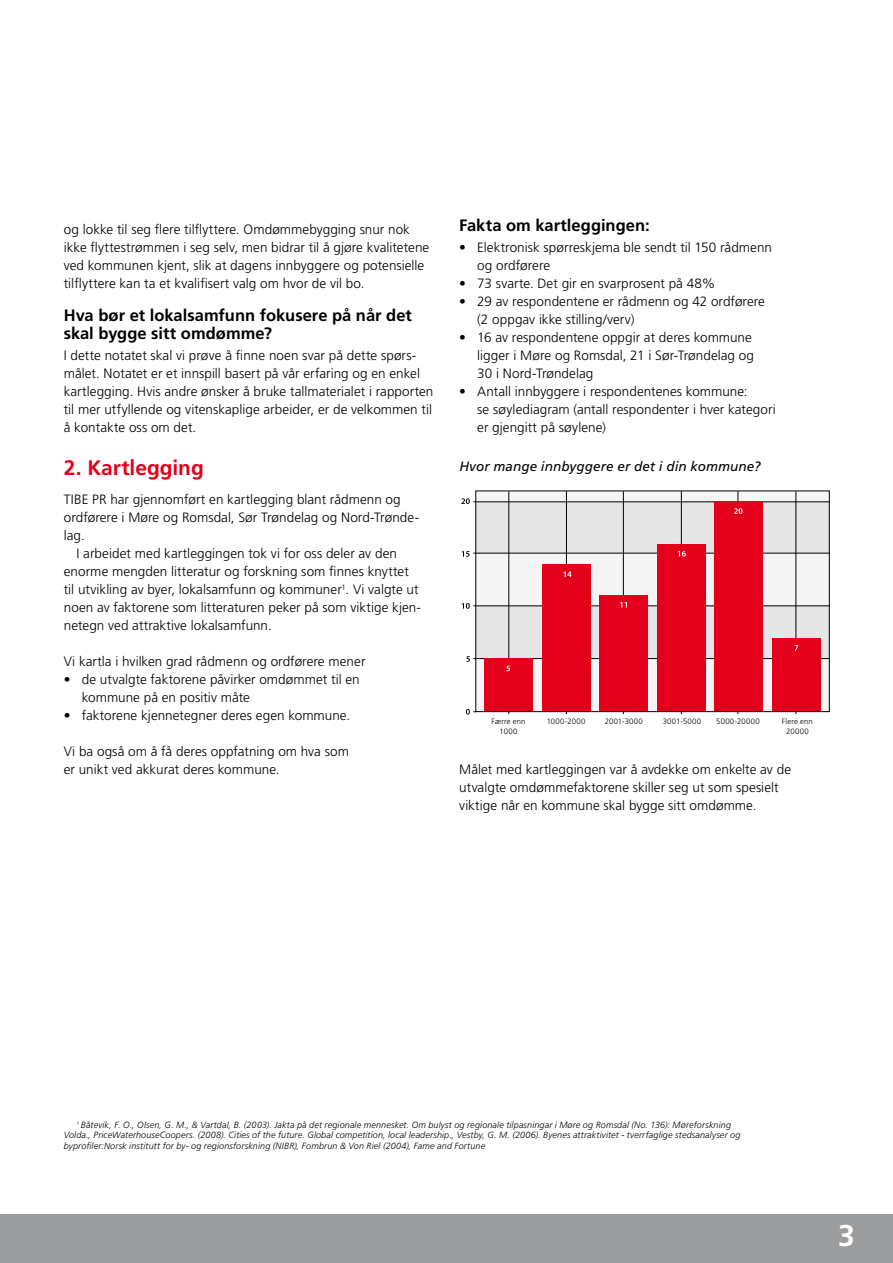
<style>
.page{position:relative;width:893px;height:1263px;background:#fff}
.page>*{position:absolute;margin:0;border:0;box-sizing:border-box;transform-origin:0 0}
.t1{font:700 30px "Frutiger";color:#fff}
.t2{font:700 21px "Frutiger";color:#e2001a}
.t3{font:700 16.5px/18px "Frutiger";color:#000}
.t4{font:300 13.5px/18px "Frutiger";letter-spacing:.005em;color:#000}
.t5{font:italic 13.5px "Frutiger";letter-spacing:.005em;color:#000}
.t6{font:italic 300 9px/10.8px "Frutiger";letter-spacing:.015em;color:#000}
.t7{font:300 7.8px/9.3px "Frutiger";letter-spacing:.02em;color:#000;text-align:center}
.t8{font:300 7.8px "Frutiger";letter-spacing:.045em;color:#000}
</style>
<div class="page">
<div style="left:0;top:1214px;width:893px;height:49px;background:#9c9d9f"></div>
<div style="left:476px;top:491px;width:353px;height:221px;background:#e6e6e6"></div>
<div style="left:476px;top:553px;width:353px;height:52px;background:#f5f5f5"></div>
<svg style="left:477px;top:659px;width:350px;height:51px;fill:#f5f5f5"></svg>
<div style="left:476px;top:491px;width:353px;height:11px;background:#f5f5f5"></div>
<svg style="left:461px;top:498px;width:9px;height:6px"></svg>
<svg style="left:462px;top:551px;width:8px;height:6px"></svg>
<svg style="left:462px;top:603px;width:8px;height:6px"></svg>
<svg style="left:466px;top:656px;width:4px;height:6px"></svg>
<hr style="left:473px;top:502px;width:357px;height:1px;background:#000">
<hr style="left:473px;top:553px;width:357px;height:1px;background:#000">
<hr style="left:473px;top:606px;width:357px;height:1px;background:#000">
<svg style="left:466px;top:709px;width:10px;height:5px"></svg>
<hr style="left:473px;top:658px;width:357px;height:1px;background:#000">
<hr style="left:509px;top:491px;width:1px;height:223px;background:#000">
<hr style="left:566px;top:491px;width:1px;height:223px;background:#000">
<hr style="left:623px;top:491px;width:1px;height:223px;background:#000">
<hr style="left:681px;top:491px;width:1px;height:223px;background:#000">
<hr style="left:738px;top:491px;width:1px;height:223px;background:#000">
<hr style="left:796px;top:491px;width:1px;height:223px;background:#000">
<div style="left:485px;top:658px;width:48px;height:54px;background:#e2001a"></div>
<div style="left:543px;top:564px;width:48px;height:148px;background:#e2001a"></div>
<div style="left:600px;top:595px;width:48px;height:117px;background:#e2001a"></div>
<div style="left:657px;top:544px;width:49px;height:168px;background:#e2001a"></div>
<div style="left:714px;top:501px;width:48px;height:211px;background:#e2001a"></div>
<div style="left:772px;top:638px;width:48px;height:74px;background:#e2001a"></div>
<div style="left:475px;top:491px;width:354px;height:221px;border:1px solid #000"></div>
<svg style="left:506px;top:666px;width:4px;height:5px"></svg>
<svg style="left:795px;top:645px;width:3px;height:6px"></svg>
<svg style="left:563px;top:571px;width:9px;height:6px"></svg>
<svg style="left:620px;top:602px;width:7px;height:5px"></svg>
<svg style="left:678px;top:551px;width:8px;height:5px"></svg>
<svg style="left:734px;top:508px;width:8px;height:6px"></svg>
<p class="t4" style="left:64px;top:220px;width:367px">og lokke til seg flere tilflyttere. Omdømmebygging snur nok ikke flyttestrømmen i seg selv, men bidrar til å gjøre kvalitetene ved kommunen kjent, slik at dagens innbyggere og potensielle tilflyttere kan ta et kvalifisert valg om hvor de vil bo.</p>
<p class="t3" style="left:64px;top:306px;width:350px">Hva bør et lokalsamfunn fokusere på når det skal bygge sitt omdømme?</p>
<p class="t4" style="left:64px;top:346px;width:371px">I dette notatet skal vi prøve å finne noen svar på dette spørs&shy;målet. Notatet er et innspill basert på vår erfaring og en enkel kartlegging. Hvis andre ønsker å bruke tallmaterialet i rapporten til mer utfyllende og vitenskaplige arbeider, er de velkommen til å kontakte oss om det.</p>
<h2 class="t2" style="left:64px;top:456px;width:142px">2. Kartlegging</h2>
<p class="t4" style="left:64px;top:490px;width:338px">TIBE PR har gjennomført en kartlegging blant rådmenn og</p>
<p class="t4" style="left:64px;top:508px;width:357px">ordførere i Møre og Romsdal, Sør Trøndelag og Nord-Trønde-</p>
<p class="t4" style="left:64px;top:526px;width:22px">lag.</p>
<p class="t4" style="left:77px;top:544px;width:322px">I arbeidet med kartleggingen tok vi for oss deler av den</p>
<p class="t4" style="left:64px;top:562px;width:347px">enorme mengden litteratur og forskning som finnes knyttet</p>
<p class="t4" style="left:64px;top:580px;width:356px">til utvikling av byer, lokalsamfunn og kommuner<sup>1</sup>. Vi valgte ut</p>
<p class="t4" style="left:64px;top:598px;width:359px">noen av faktorene som litteraturen peker på som viktige kjen-</p>
<p class="t4" style="left:64px;top:616px;width:210px">netegn ved attraktive lokalsamfunn.</p>
<p class="t4" style="left:64px;top:652px;width:303px">Vi kartla i hvilken grad rådmenn og ordførere mener</p>
<p class="t4" style="left:82px;top:670px;width:279px;text-indent:-18px">• de utvalgte faktorene påvirker omdømmet til en kommune på en positiv måte</p>
<p class="t4" style="left:64px;top:706px;width:288px">• faktorene kjennetegner deres egen kommune.</p>
<p class="t4" style="left:64px;top:742px;width:287px">Vi ba også om å få deres oppfatning om hva som er unikt ved akkurat deres kommune.</p>
<p class="t3" style="left:459px;top:216px;width:192px">Fakta om kartleggingen:</p>
<p class="t4" style="left:477px;top:238px;width:296px;text-indent:-18px">• Elektronisk spørreskjema ble sendt til 150 rådmenn og ordførere</p>
<p class="t4" style="left:459px;top:274px;width:258px">• 73 svarte. Det gir en svarprosent på 48%</p>
<p class="t4" style="left:477px;top:292px;width:289px;text-indent:-18px">• 29 av respondentene er rådmenn og 42 ordførere (2 oppgav ikke stilling/verv)</p>
<p class="t4" style="left:477px;top:328px;width:278px;text-indent:-18px">• 16 av respondentene oppgir at deres kommune ligger i Møre og Romsdal, 21 i Sør-Trøndelag og<br>30 i Nord-Trøndelag</p>
<p class="t4" style="left:477px;top:382px;width:300px;text-indent:-18px">• Antall innbyggere i respondentenes kommune:<br>se søylediagram (antall respondenter i hver kategori er gjengitt på søylene)</p>
<p class="t5" style="left:459px;top:458px;width:303px">Hvor mange innbyggere er det i din kommune?</p>
<p class="t7" style="left:491px;top:717px;width:36px">Færre enn<br>1000</p>
<p class="t8" style="left:547px;top:717px;width:40px">1000-2000</p>
<p class="t7" style="left:605px;top:717px;width:40px">2001-3000</p>
<p class="t7" style="left:663px;top:717px;width:40px">3001-5000</p>
<p class="t8" style="left:716px;top:717px;width:45px">5000-20000</p>
<p class="t7" style="left:782px;top:717px;width:32px">Flere enn<br>20000</p>
<p class="t4" style="left:459px;top:760px;width:333px">Målet med kartleggingen var å avdekke om enkelte av de utvalgte omdømmefaktorene skiller seg ut som spesielt viktige når en kommune skal bygge sitt omdømme.</p>
<p class="t6" style="left:64px;top:1119px;width:678px;text-indent:13px"><sup>1</sup> Båtevik, F. O., Olsen, G. M., &amp; Vartdal, B. (2003). Jakta på det regionale mennesket. Om bulyst og regionale tilpasningar i Møre og Romsdal (No. 136): Møreforskning<br>Volda., PriceWaterhouseCoopers. (2008). Cities of the future. Global competition, local leadership., Vestby, G. M. (2006). Byenes attraktivitet - tverrfaglige stedsanalyser og byprofiler:Norsk institutt for by- og regionsforskning (NIBR), Fombrun &amp; Von Riel (2004), Fame and Fortune</p>
<h1 class="t1" style="left:838px;top:1218px;width:18px">3</h1>
</div>
